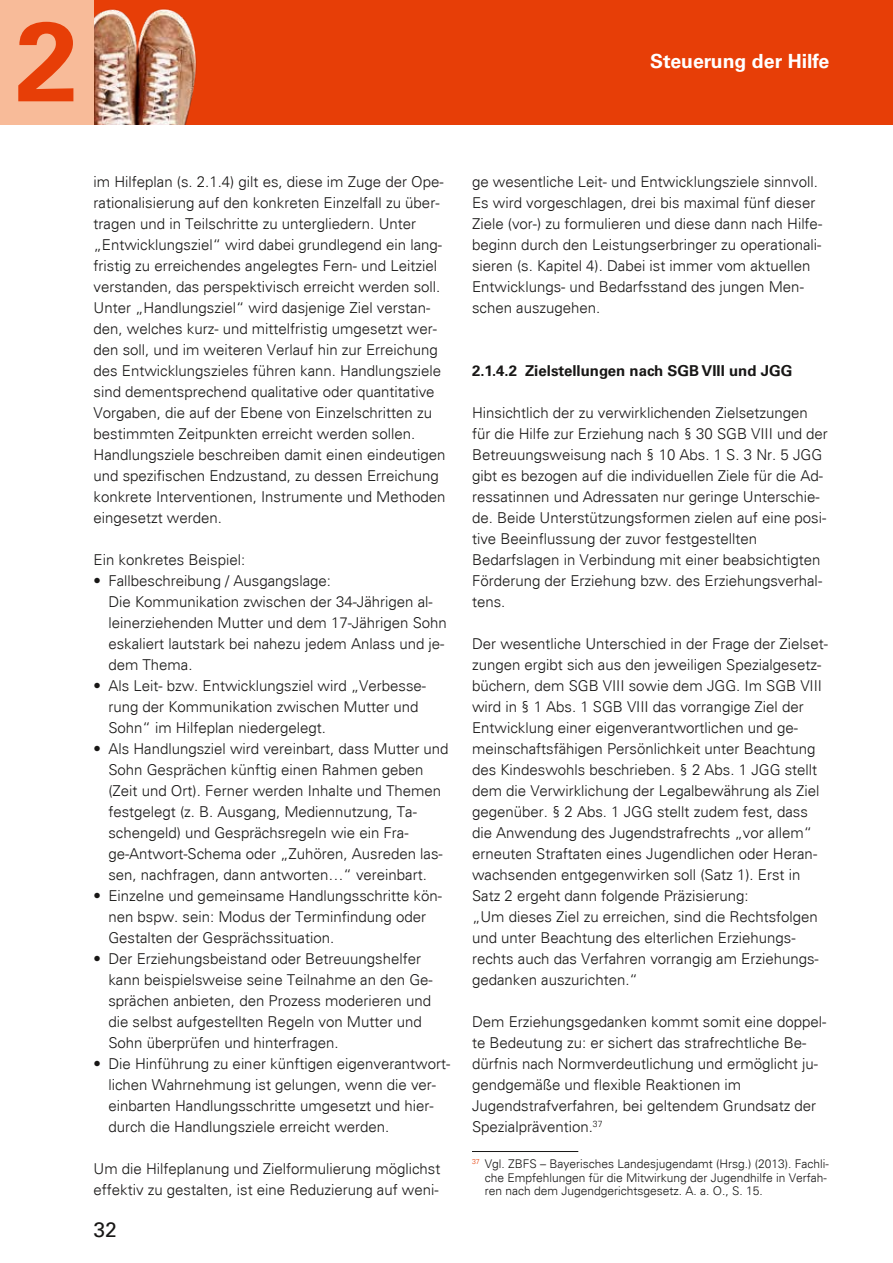
<style>
.page{position:relative;width:893px;height:1263px;background:#fff}
.page>*{position:absolute;margin:0;border:0;box-sizing:border-box;transform-origin:0 0}
.t1{font:700 112.5px "Univers LT Std";color:#e73e07}
.t2{font:21px "Univers LT Std";color:#181716}
.t3{font:700 19.5px "Univers LT Std";color:#fff}
.t4{font:300 15px/21px "Univers";color:#181716}
.t5{font:700 15px "Univers LT Std";color:#181716}
.t6{font:300 12px/13.5px "Univers";color:#181716}
</style>
<div class="page">
<div style="left:94px;top:0;width:799px;height:124px;background:#e73e07"></div>
<img style="left:94px;top:8px;width:103px;height:116px">
<div style="left:0;top:0;width:94px;height:124px;background:#f8bb99"></div>
<hr style="left:472px;top:1151px;width:106px;height:1px;background:#181716">
<h1 class="t1" style="left:15px;top:-4px;width:64px">2</h1>
<h3 class="t3" style="left:650px;top:50px;width:181px">Steuerung der Hilfe</h3>
<p class="t4" style="left:94px;top:171px;width:353px">im Hilfeplan (s. 2.1.4) gilt es, diese im Zuge der Ope&shy;rationalisierung auf den konkreten Einzelfall zu über&shy;tragen und in Teilschritte zu untergliedern. Unter „Entwicklungsziel“ wird dabei grundlegend ein lang&shy;fristig zu erreichendes angelegtes Fern- und Leitziel verstanden, das perspektivisch erreicht werden soll.<br>Unter „Handlungsziel“ wird dasjenige Ziel verstan&shy;den, welches kurz- und mittelfristig umgesetzt wer&shy;den soll, und im weiteren Verlauf hin zur Erreichung des Entwicklungszieles führen kann. Handlungsziele sind dementsprechend qualitative oder quantitative Vorgaben, die auf der Ebene von Einzelschritten zu bestimmten Zeitpunkten erreicht werden sollen.<br>Handlungsziele beschreiben damit einen eindeutigen und spezifischen Endzustand, zu dessen Erreichung konkrete Interventionen, Instrumente und Methoden eingesetzt werden.</p>
<p class="t4" style="left:94px;top:549px;width:153px">Ein konkretes Beispiel:</p>
<p class="t4" style="left:108px;top:570px;width:340px;text-indent:-15px">• Fallbeschreibung / Ausgangslage:<br>Die Kommunikation zwischen der 34-Jährigen al&shy;leinerziehenden Mutter und dem 17-Jährigen Sohn eskaliert lautstark bei nahezu jedem Anlass und je&shy;dem Thema.</p>
<p class="t4" style="left:108px;top:675px;width:319px;text-indent:-15px">• Als Leit- bzw. Entwicklungsziel wird „Verbesse&shy;rung der Kommunikation zwischen Mutter und<br>Sohn“ im Hilfeplan niedergelegt.</p>
<p class="t4" style="left:108px;top:738px;width:342px;text-indent:-15px">• Als Handlungsziel wird vereinbart, dass Mutter und Sohn Gesprächen künftig einen Rahmen geben (Zeit und Ort). Ferner werden Inhalte und Themen festgelegt (z. B. Ausgang, Mediennutzung, Ta&shy;schengeld) und Gesprächsregeln wie ein Fra&shy;ge-Antwort-Schema oder „Zuhören, Ausreden las&shy;sen, nachfragen, dann antworten…“ vereinbart.</p>
<p class="t4" style="left:108px;top:885px;width:335px;text-indent:-15px">• Einzelne und gemeinsame Handlungsschritte kön&shy;nen bspw. sein: Modus der Terminfindung oder<br>Gestalten der Gesprächssituation.</p>
<p class="t4" style="left:108px;top:948px;width:326px;text-indent:-15px">• Der Erziehungsbeistand oder Betreuungshelfer kann beispielsweise seine Teilnahme an den Ge&shy;sprächen anbieten, den Prozess moderieren und die selbst aufgestellten Regeln von Mutter und Sohn überprüfen und hinterfragen.</p>
<p class="t4" style="left:108px;top:1053px;width:343px;text-indent:-15px">• Die Hinführung zu einer künftigen eigenverantwort&shy;lichen Wahrnehmung ist gelungen, wenn die ver&shy;einbarten Handlungsschritte umgesetzt und hier&shy;durch die Handlungsziele erreicht werden.</p>
<p class="t4" style="left:94px;top:1158px;width:348px">Um die Hilfeplanung und Zielformulierung möglichst effektiv zu gestalten, ist eine Reduzierung auf weni -</p>
<h2 class="t2" style="left:94px;top:1217px;width:25px">32</h2>
<p class="t4" style="left:472px;top:171px;width:352px">ge wesentliche Leit- und Entwicklungsziele sinnvoll.<br>Es wird vorgeschlagen, drei bis maximal fünf dieser Ziele (vor-) zu formulieren und diese dann nach Hilfe&shy;beginn durch den Leistungserbringer zu operationali&shy;sieren (s. Kapitel 4). Dabei ist immer vom aktuellen Entwicklungs- und Bedarfsstand des jungen Men&shy;schen auszugehen.</p>
<h4 class="t5" style="left:472px;top:362px;width:322px">2.1.4.2 Zielstellungen nach SGB VIII und JGG</h4>
<p class="t4" style="left:472px;top:402px;width:357px">Hinsichtlich der zu verwirklichenden Zielsetzungen für die Hilfe zur Erziehung nach § 30 SGB VIII und der Betreuungsweisung nach § 10 Abs. 1 S. 3 Nr. 5 JGG gibt es bezogen auf die individuellen Ziele für die Ad&shy;ressatinnen und Adressaten nur geringe Unterschie&shy;de. Beide Unterstützungsformen zielen auf eine posi&shy;tive Beeinflussung der zuvor festgestellten Bedarfslagen in Verbindung mit einer beabsichtigten Förderung der Erziehung bzw. des Erziehungsverhal&shy;tens.</p>
<p class="t4" style="left:472px;top:633px;width:357px">Der wesentliche Unterschied in der Frage der Zielset&shy;zungen ergibt sich aus den jeweiligen Spezialgesetz&shy;büchern, dem SGB VIII sowie dem JGG. Im SGB VIII wird in § 1 Abs. 1 SGB VIII das vorrangige Ziel der Entwicklung einer eigenverantwortlichen und ge&shy;meinschaftsfähigen Persönlichkeit unter Beachtung des Kindeswohls beschrieben. § 2 Abs. 1 JGG stellt dem die Verwirklichung der Legalbewährung als Ziel gegenüber. § 2 Abs. 1 JGG stellt zudem fest, dass die Anwendung des Jugendstrafrechts „vor allem“ erneuten Straftaten eines Jugendlichen oder Heran&shy;wachsenden entgegenwirken soll (Satz 1). Erst in Satz 2 ergeht dann folgende Präzisierung:<br>„Um dieses Ziel zu erreichen, sind die Rechtsfolgen und unter Beachtung des elterlichen Erziehungs&shy;rechts auch das Verfahren vorrangig am Erziehungs&shy;gedanken auszurichten.“</p>
<p class="t4" style="left:472px;top:1011px;width:356px">Dem Erziehungsgedanken kommt somit eine doppel&shy;te Bedeutung zu: er sichert das strafrechtliche Be&shy;dürfnis nach Normverdeutlichung und ermöglicht ju&shy;gendgemäße und flexible Reaktionen im Jugendstrafverfahren, bei geltendem Grundsatz der Spezialprävention.<sup>37</sup></p>
<p class="t6" style="left:485px;top:1157px;width:346px;text-indent:-13px"><sup>37</sup> Vgl. ZBFS – Bayerisches Landesjugendamt (Hrsg.) (2013). Fachli&shy;che Empfehlungen für die Mitwirkung der Jugendhilfe in Verfah&shy;ren nach dem Jugendgerichtsgesetz. A. a. O., S. 15.</p>
</div>
